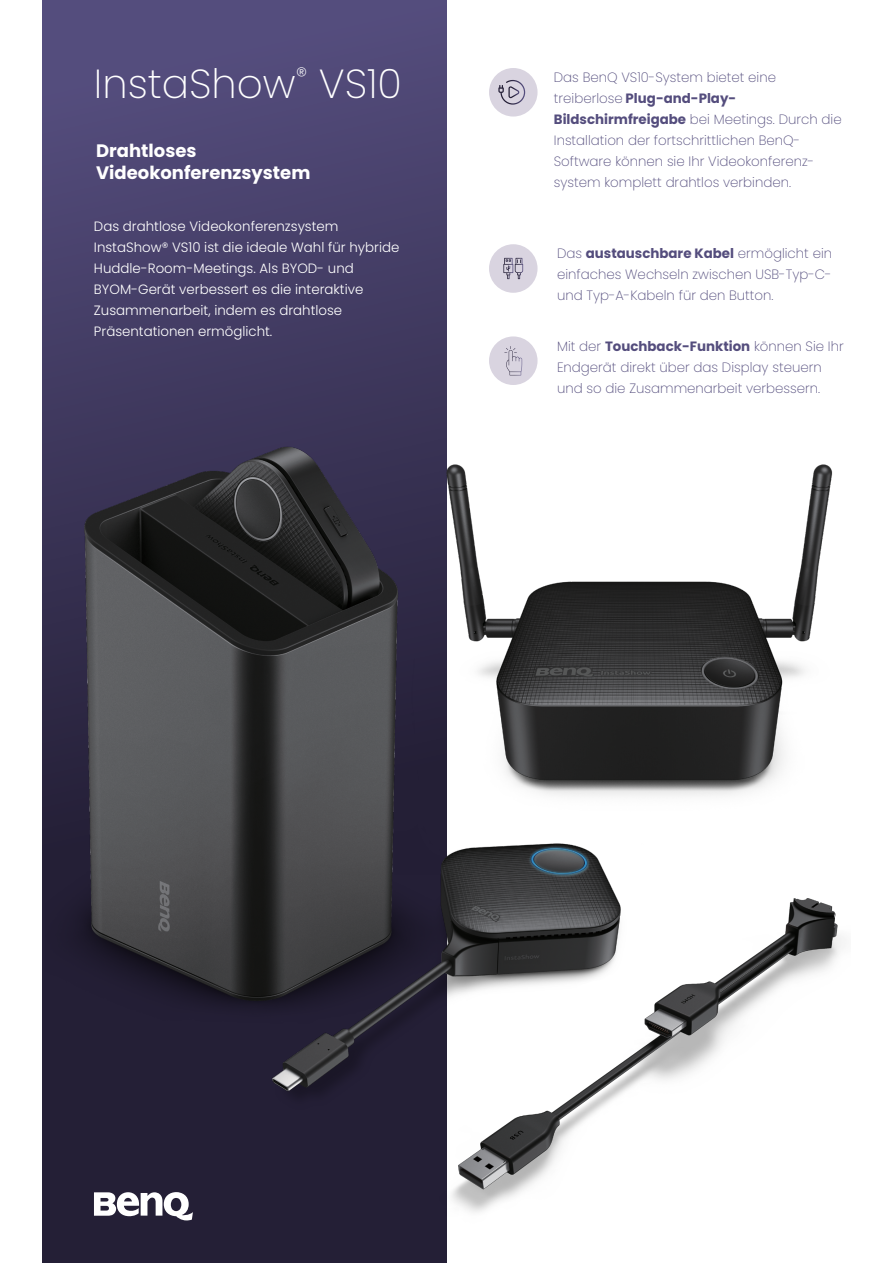
<style>
.page{position:relative;width:893px;height:1263px;background:#fff}
.page>*{position:absolute;margin:0;border:0;box-sizing:border-box;transform-origin:0 0}
.t1{font:200 40.5px "Poppins";color:#fff}
.t2{font:700 18px/21.6px "Poppins";color:#fff}
.t3{font:200 13.5px/21px "Poppins";color:#544d7d}
.t4{font:300 13.5px/21px "Poppins";color:#fff}
.s1{font-weight:700}
</style>
<div class="page">
<svg style="left:43px;top:0;width:403px;height:1263px;background:#47406a"></svg>
<img style="left:45px;top:423px;width:798px;height:816px">
<div style="left:489px;top:68px;width:49px;height:49px;background:#d9d4e0;border-radius:50%"></div>
<svg style="left:498px;top:80px;width:27px;height:25px"></svg>
<div style="left:489px;top:244px;width:49px;height:49px;background:#d9d4e0;border-radius:50%"></div>
<svg style="left:503px;top:258px;width:20px;height:21px"></svg>
<div style="left:489px;top:336px;width:49px;height:49px;background:#d9d4e0;border-radius:50%"></div>
<svg style="left:504px;top:346px;width:18px;height:29px"></svg>
<h1 class="t1" style="left:94px;top:60px;width:309px">InstaShow<sup>®</sup> VS10</h1>
<h2 class="t2" style="left:96px;top:140px;width:216px">Drahtloses<br>Videokonferenzsystem</h2>
<p class="t4" style="left:94px;top:216px;width:307px">Das drahtlose Videokonferenzsystem InstaShow® VS10 ist die ideale Wahl für hybride Huddle-Room-Meetings. Als BYOD- und BYOM-Gerät verbessert es die interaktive Zusammenarbeit, indem es drahtlose Präsentationen ermöglicht.</p>
<p class="t3" style="left:554px;top:67px;width:289px">Das BenQ VS10-System bietet eine treiberlose <span class="s1">Plug-and-Play-Bildschirmfreigabe</span> bei Meetings. Durch die Installation der fortschrittlichen BenQ-Software können sie Ihr Videokonferenz&shy;system komplett drahtlos verbinden.</p>
<p class="t3" style="left:557px;top:243px;width:277px;text-align:justify">Das <span class="s1">austauschbare Kabel</span> ermöglicht ein einfaches Wechseln zwischen USB-Typ-C&shy;und Typ-A-Kabeln für den Button.</p>
<p class="t3" style="left:557px;top:335px;width:288px">Mit der <span class="s1">Touchback-Funktion</span> können Sie Ihr<br>Endgerät direkt über das Display steuern und so die Zusammenarbeit verbessern.</p>
</div>
